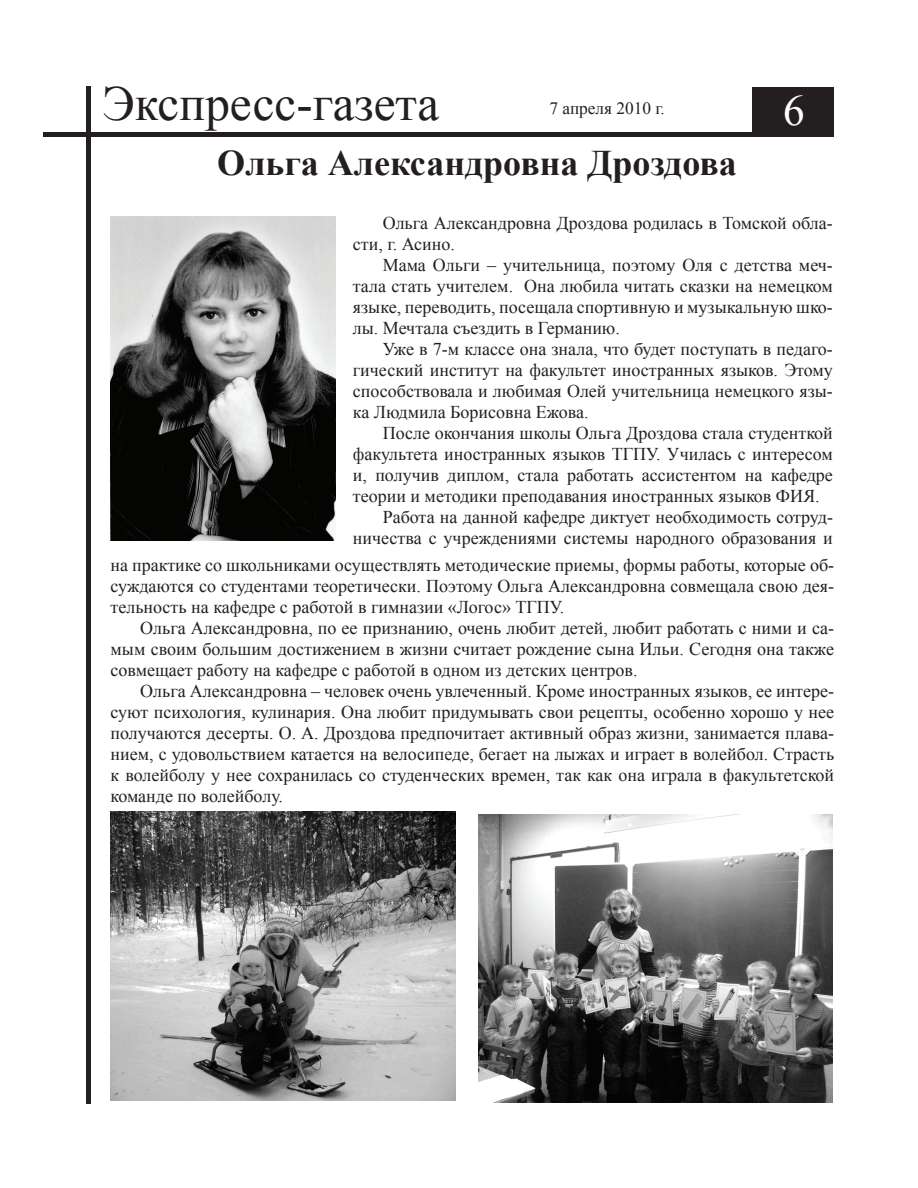
<style>
.page{position:relative;width:918px;height:1188px;background:#fff}
.page>*{position:absolute;margin:0;border:0;box-sizing:border-box;transform-origin:0 0}
.t1{font:49.05px "Times New Roman";color:#231f20}
.t2{font:43.2px "Times New Roman";color:#fff}
.t3{font:700 36px "Times New Roman";color:#231f20}
.t4{font:18px/21px "Times New Roman";color:#231f20;text-align:justify}
.t5{font:17.25px "Times New Roman";color:#231f20}
</style>
<div class="page">
<hr style="left:44px;top:133px;width:790px;height:4px;background:#231f20">
<hr style="left:86px;top:86px;width:4px;height:1018px;background:#231f20">
<div style="left:752px;top:87px;width:82px;height:50px;background:#231f20"></div>
<img style="left:111px;top:216px;width:224px;height:325px">
<img style="left:478px;top:814px;width:355px;height:289px">
<img style="left:111px;top:812px;width:345px;height:288px">
<h1 class="t1" style="left:103px;top:71px;width:338px">Экспресс-газета</h1>
<p class="t5" style="left:550px;top:97px;width:117px">7 апреля 2010 г.</p>
<h2 class="t2" style="left:783px;top:81px;width:23px">6</h2>
<h3 class="t3" style="left:217px;top:138px;width:521px">Ольга Александровна Дроздова</h3>
<p class="t4" style="left:353px;top:212px;width:482px;text-indent:30px">Ольга Александровна Дроздова родилась в Томской обла&shy;сти, г. Асино.</p>
<p class="t4" style="left:353px;top:254px;width:482px;text-indent:30px">Мама Ольги – учительница, поэтому Оля с детства меч&shy;тала стать учителем. Она любила читать сказки на немецком языке, переводить, посещала спортивную и музыкальную шко&shy;лы. Мечтала съездить в Германию.</p>
<p class="t4" style="left:353px;top:338px;width:482px;text-indent:30px">Уже в 7-м классе она знала, что будет поступать в педаго&shy;гический институт на факультет иностранных языков. Этому способствовала и любимая Олей учительница немецкого язы&shy;ка Людмила Борисовна Ежова.</p>
<p class="t4" style="left:383px;top:422px;width:452px">После окончания школы Ольга Дроздова стала студенткой</p>
<p class="t4" style="left:353px;top:443px;width:482px">факультета иностранных языков ТГПУ. Училась с интересом</p>
<p class="t4" style="left:353px;top:464px;width:482px">и, получив диплом, стала работать ассистентом на кафедре</p>
<p class="t4" style="left:353px;top:485px;width:468px">теории и методики преподавания иностранных языков ФИЯ.</p>
<p class="t4" style="left:383px;top:506px;width:452px">Работа на данной кафедре диктует необходимость сотруд-</p>
<p class="t4" style="left:353px;top:527px;width:482px">ничества с учреждениями системы народного образования и</p>
<p class="t4" style="left:111px;top:554px;width:725px">на практике со школьниками осуществлять методические приемы, формы работы, которые об&shy;суждаются со студентами теоретически. Поэтому Ольга Александровна совмещала свою дея&shy;тельность на кафедре с работой в гимназии «Логос» ТГПУ.</p>
<p class="t4" style="left:111px;top:617px;width:725px;text-indent:30px">Ольга Александровна, по ее признанию, очень любит детей, любит работать с ними и са&shy;мым своим большим достижением в жизни считает рождение сына Ильи. Сегодня она также совмещает работу на кафедре с работой в одном из детских центров.</p>
<p class="t4" style="left:111px;top:680px;width:725px;text-indent:30px">Ольга Александровна – человек очень увлеченный. Кроме иностранных языков, ее интере&shy;суют психология, кулинария. Она любит придумывать свои рецепты, особенно хорошо у нее получаются десерты. О. А. Дроздова предпочитает активный образ жизни, занимается плава&shy;нием, с удовольствием катается на велосипеде, бегает на лыжах и играет в волейбол. Страсть к волейболу у нее сохранилась со студенческих времен, так как она играла в факультетской команде по волейболу.</p>
</div>
